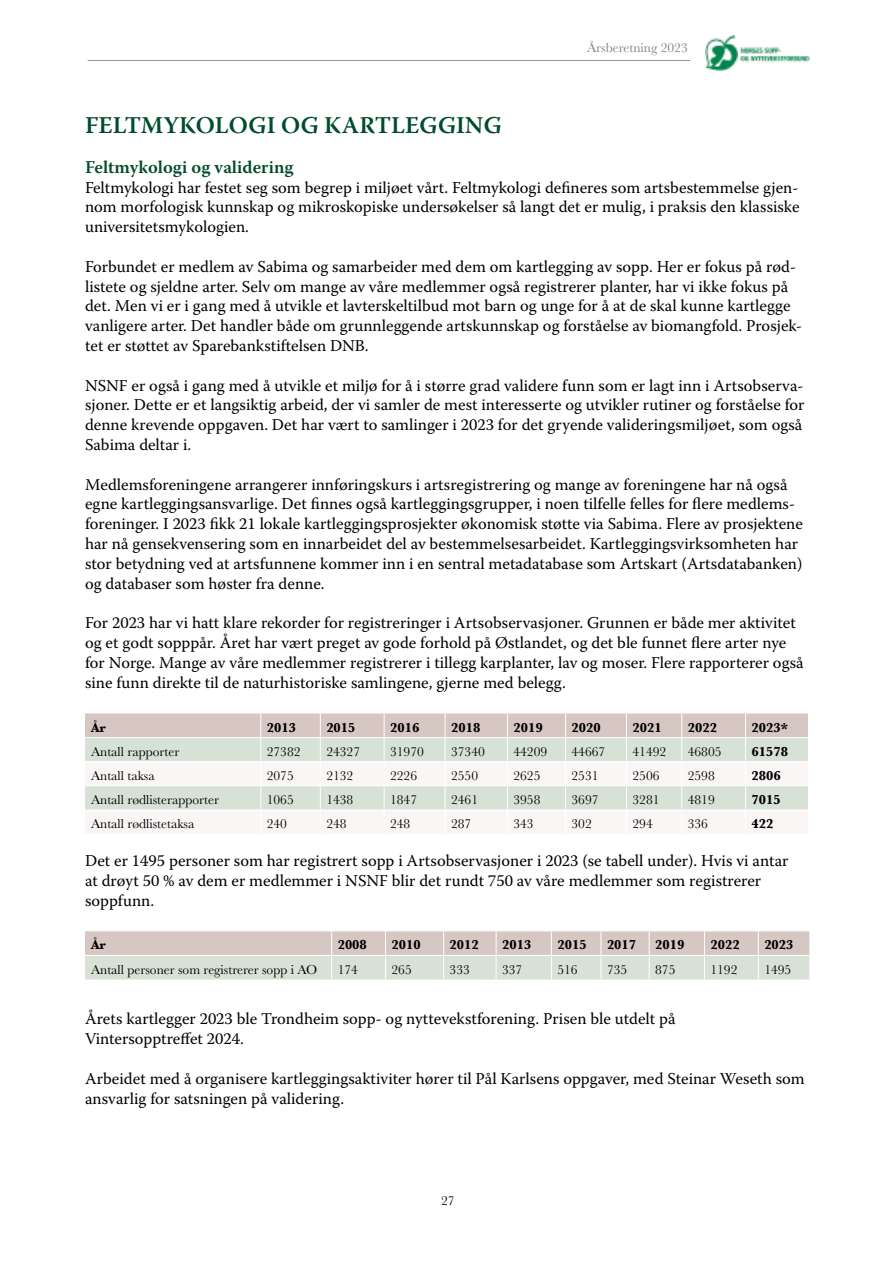
<style>
.page{position:relative;width:893px;height:1263px;background:#fff}
.page>*{position:absolute;margin:0;border:0;box-sizing:border-box;transform-origin:0 0}
.Over_1{font:600 24px "Warnock Pro";letter-spacing:.005em;color:#004c2b}
.Brødtekst{font:600 18px "Warnock Pro";color:#004c2b}
.Brødtekst-2{font:16.5px/19.8px "Warnock Pro";color:#000}
.Tabell_brød{font:13.5px "Baskerville";color:#000}
.Tabell_brød-2{font:700 13.5px "Baskerville";color:#000}
.t1{font:13.5px "Baskerville";color:#808080}
</style>
<div class="page">
<img style="left:705px;top:35px;width:105px;height:36px">
<hr style="left:88px;top:60px;width:602px;height:1px;background:#939598">
<svg style="left:85px;top:713px;width:723px;height:97px"></svg>
<svg style="left:85px;top:931px;width:724px;height:48px"></svg>
<p class="t1" style="left:587px;top:39px;width:102px">Årsberetning 2023</p>
<p class="Over_1" style="left:85px;top:111px;width:418px">FELTMYKOLOGI OG KARTLEGGING</p>
<p class="Brødtekst" style="left:85px;top:156px;width:210px">Feltmykologi og validering</p>
<p class="Brødtekst-2" style="left:85px;top:177px;width:716px;text-align:justify">Feltmykologi har festet seg som begrep i miljøet vårt. Feltmykologi defineres som artsbestemmelse gjen&shy;nom morfologisk kunnskap og mikroskopiske undersøkelser så langt det er mulig, i praksis den klassiske universitetsmykologien.</p>
<p class="Brødtekst-2" style="left:85px;top:256px;width:719px">Forbundet er medlem av Sabima og samarbeider med dem om kartlegging av sopp. Her er fokus på rød&shy;listete og sjeldne arter. Selv om mange av våre medlemmer også registrerer planter, har vi ikke fokus på det. Men vi er i gang med å utvikle et lavterskeltilbud mot barn og unge for å at de skal kunne kartlegge vanligere arter. Det handler både om grunnleggende artskunnskap og forståelse av biomangfold. Prosjek&shy;tet er støttet av Sparebankstiftelsen DNB.</p>
<p class="Brødtekst-2" style="left:85px;top:375px;width:721px">NSNF er også i gang med å utvikle et miljø for å i større grad validere funn som er lagt inn i Artsobserva&shy;sjoner. Dette er et langsiktig arbeid, der vi samler de mest interesserte og utvikler rutiner og forståelse for denne krevende oppgaven. Det har vært to samlinger i 2023 for det gryende valideringsmiljøet, som også Sabima deltar i.</p>
<p class="Brødtekst-2" style="left:85px;top:474px;width:719px">Medlemsforeningene arrangerer innføringskurs i artsregistrering og mange av foreningene har nå også egne kartleggingsansvarlige. Det finnes også kartleggingsgrupper, i noen tilfelle felles for flere medlems&shy;foreninger. I 2023 fikk 21 lokale kartleggingsprosjekter økonomisk støtte via Sabima. Flere av prosjektene har nå gensekvensering som en innarbeidet del av bestemmelsesarbeidet. Kartleggingsvirksomheten har stor betydning ved at artsfunnene kommer inn i en sentral metadatabase som Artskart (Artsdatabanken) og databaser som høster fra denne.</p>
<p class="Brødtekst-2" style="left:85px;top:613px;width:720px">For 2023 har vi hatt klare rekorder for registreringer i Artsobservasjoner. Grunnen er både mer aktivitet og et godt sopppår. Året har vært preget av gode forhold på Østlandet, og det ble funnet flere arter nye for Norge. Mange av våre medlemmer registrerer i tillegg karplanter, lav og moser. Flere rapporterer også sine funn direkte til de naturhistoriske samlingene, gjerne med belegg.</p>
<p class="Tabell_brød-2" style="left:91px;top:718px;width:17px">År</p>
<p class="Tabell_brød-2" style="left:267px;top:718px;width:31px">2013</p>
<p class="Tabell_brød-2" style="left:326px;top:718px;width:31px">2015</p>
<p class="Tabell_brød-2" style="left:390px;top:718px;width:31px">2016</p>
<p class="Tabell_brød-2" style="left:451px;top:718px;width:31px">2018</p>
<p class="Tabell_brød-2" style="left:513px;top:718px;width:31px">2019</p>
<p class="Tabell_brød-2" style="left:572px;top:718px;width:31px">2020</p>
<p class="Tabell_brød-2" style="left:632px;top:718px;width:31px">2021</p>
<p class="Tabell_brød-2" style="left:688px;top:718px;width:31px">2022</p>
<p class="Tabell_brød-2" style="left:752px;top:718px;width:38px">2023*</p>
<p class="Tabell_brød" style="left:91px;top:743px;width:90px">Antall rapporter</p>
<p class="Tabell_brød" style="left:267px;top:743px;width:35px">27382</p>
<p class="Tabell_brød" style="left:326px;top:743px;width:35px">24327</p>
<p class="Tabell_brød" style="left:390px;top:743px;width:35px">31970</p>
<p class="Tabell_brød" style="left:451px;top:743px;width:35px">37340</p>
<p class="Tabell_brød" style="left:513px;top:743px;width:35px">44209</p>
<p class="Tabell_brød" style="left:572px;top:743px;width:35px">44667</p>
<p class="Tabell_brød" style="left:632px;top:743px;width:35px">41492</p>
<p class="Tabell_brød" style="left:688px;top:743px;width:35px">46805</p>
<p class="Tabell_brød-2" style="left:752px;top:742px;width:38px">61578</p>
<p class="Tabell_brød" style="left:91px;top:767px;width:65px">Antall taksa</p>
<p class="Tabell_brød" style="left:267px;top:767px;width:28px">2075</p>
<p class="Tabell_brød" style="left:326px;top:767px;width:28px">2132</p>
<p class="Tabell_brød" style="left:390px;top:767px;width:28px">2226</p>
<p class="Tabell_brød" style="left:451px;top:767px;width:28px">2550</p>
<p class="Tabell_brød" style="left:513px;top:767px;width:28px">2625</p>
<p class="Tabell_brød" style="left:572px;top:767px;width:28px">2531</p>
<p class="Tabell_brød" style="left:632px;top:767px;width:28px">2506</p>
<p class="Tabell_brød" style="left:688px;top:767px;width:28px">2598</p>
<p class="Tabell_brød-2" style="left:752px;top:766px;width:31px">2806</p>
<p class="Tabell_brød" style="left:91px;top:791px;width:129px">Antall rødlisterapporter</p>
<p class="Tabell_brød" style="left:267px;top:791px;width:28px">1065</p>
<p class="Tabell_brød" style="left:326px;top:791px;width:28px">1438</p>
<p class="Tabell_brød" style="left:390px;top:791px;width:28px">1847</p>
<p class="Tabell_brød" style="left:451px;top:791px;width:28px">2461</p>
<p class="Tabell_brød" style="left:513px;top:791px;width:28px">3958</p>
<p class="Tabell_brød" style="left:572px;top:791px;width:28px">3697</p>
<p class="Tabell_brød" style="left:632px;top:791px;width:28px">3281</p>
<p class="Tabell_brød" style="left:688px;top:791px;width:28px">4819</p>
<p class="Tabell_brød-2" style="left:752px;top:790px;width:31px">7015</p>
<p class="Tabell_brød" style="left:91px;top:815px;width:105px">Antall rødlistetaksa</p>
<p class="Tabell_brød" style="left:267px;top:815px;width:22px">240</p>
<p class="Tabell_brød" style="left:326px;top:815px;width:22px">248</p>
<p class="Tabell_brød" style="left:390px;top:815px;width:22px">248</p>
<p class="Tabell_brød" style="left:451px;top:815px;width:22px">287</p>
<p class="Tabell_brød" style="left:513px;top:815px;width:22px">343</p>
<p class="Tabell_brød" style="left:572px;top:815px;width:22px">302</p>
<p class="Tabell_brød" style="left:632px;top:815px;width:22px">294</p>
<p class="Tabell_brød" style="left:688px;top:815px;width:22px">336</p>
<p class="Tabell_brød-2" style="left:752px;top:814px;width:23px">422</p>
<p class="Brødtekst-2" style="left:85px;top:850px;width:705px">Det er 1495 personer som har registrert sopp i Artsobservasjoner i 2023 (se tabell under). Hvis vi antar at drøyt 50 % av dem er medlemmer i NSNF blir det rundt 750 av våre medlemmer som registrerer soppfunn.</p>
<p class="Tabell_brød-2" style="left:91px;top:936px;width:17px">År</p>
<p class="Tabell_brød-2" style="left:338px;top:936px;width:31px">2008</p>
<p class="Tabell_brød-2" style="left:392px;top:936px;width:31px">2010</p>
<p class="Tabell_brød-2" style="left:450px;top:936px;width:31px">2012</p>
<p class="Tabell_brød-2" style="left:502px;top:936px;width:31px">2013</p>
<p class="Tabell_brød-2" style="left:557px;top:936px;width:31px">2015</p>
<p class="Tabell_brød-2" style="left:607px;top:936px;width:31px">2017</p>
<p class="Tabell_brød-2" style="left:655px;top:936px;width:31px">2019</p>
<p class="Tabell_brød-2" style="left:710px;top:936px;width:31px">2022</p>
<p class="Tabell_brød-2" style="left:764px;top:936px;width:31px">2023</p>
<p class="Tabell_brød" style="left:91px;top:960px;width:228px">Antall personer som registrerer sopp i AO</p>
<p class="Tabell_brød" style="left:338px;top:960px;width:22px">174</p>
<p class="Tabell_brød" style="left:392px;top:960px;width:22px">265</p>
<p class="Tabell_brød" style="left:450px;top:960px;width:22px">333</p>
<p class="Tabell_brød" style="left:502px;top:960px;width:22px">337</p>
<p class="Tabell_brød" style="left:557px;top:960px;width:22px">516</p>
<p class="Tabell_brød" style="left:607px;top:960px;width:22px">735</p>
<p class="Tabell_brød" style="left:655px;top:960px;width:22px">875</p>
<p class="Tabell_brød" style="left:710px;top:960px;width:28px">1192</p>
<p class="Tabell_brød" style="left:764px;top:960px;width:29px">1495</p>
<p class="Brødtekst-2" style="left:85px;top:1009px;width:592px">Årets kartlegger 2023 ble Trondheim sopp- og nyttevekstforening. Prisen ble utdelt på</p>
<p class="Brødtekst-2" style="left:85px;top:1028px;width:160px">Vintersopptreffet 2024.</p>
<p class="Brødtekst-2" style="left:85px;top:1068px;width:721px">Arbeidet med å organisere kartleggingsaktiviter hører til Pål Karlsens oppgaver, med Steinar Weseth som ansvarlig for satsningen på validering.</p>
<p class="Tabell_brød" style="left:441px;top:1192px;width:15px">27</p>
</div>
